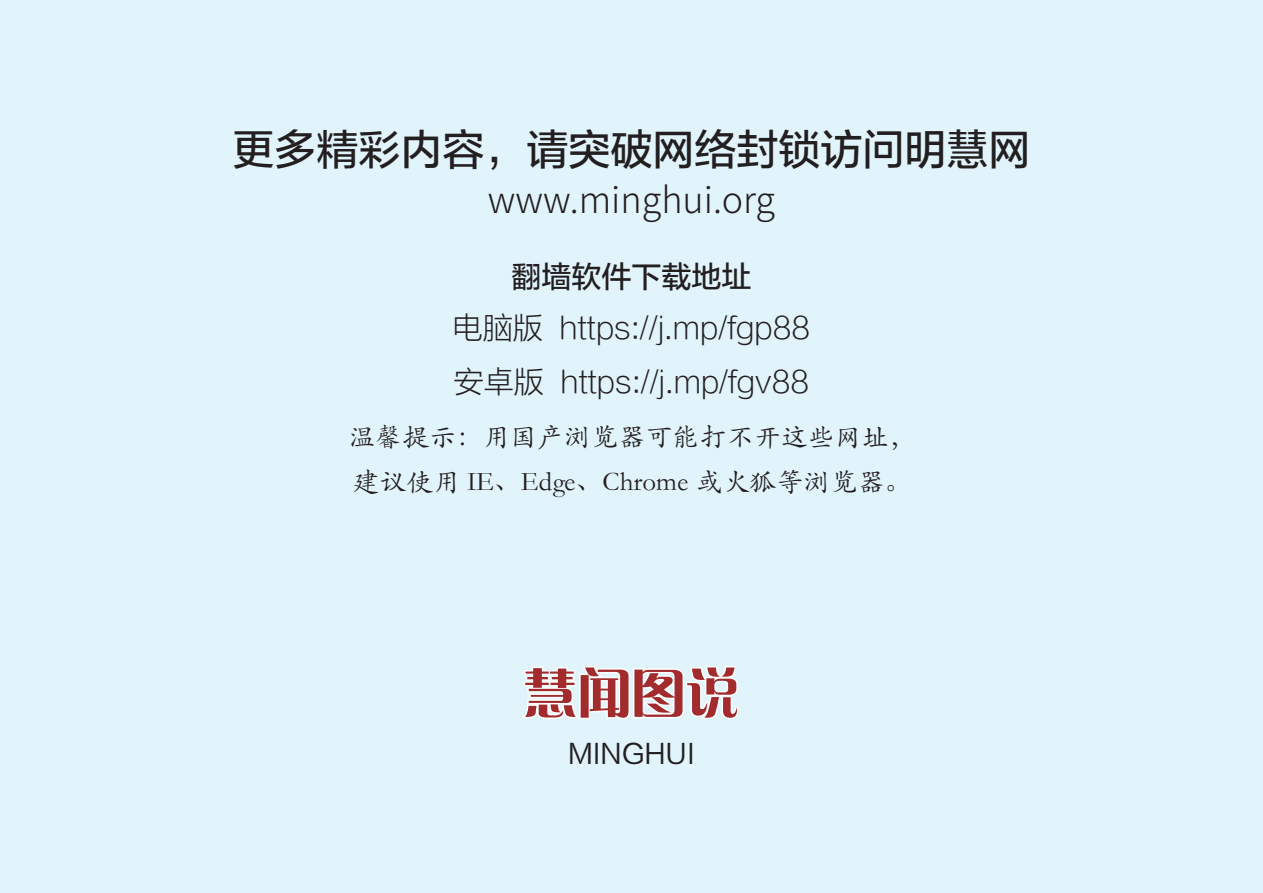
<style>
.page{position:relative;width:1263px;height:893px;background:#e1f4fc}
.page>*{position:absolute;margin:0;border:0;box-sizing:border-box;transform-origin:0 0}
.t1{font:54px "FZCQK GBK1 0";color:#a12b2d}
.t2{font:42px "FZLTZHUNHK GBK1 0";color:#231f20}
.t3{font:300 36px "Source Han Sans CN";color:#231f20}
.t4{font:30px "FZLTXH GB1 4";color:#231f20}
.t5{font:30px "FZLTZHUNHK GBK1 0";color:#231f20}
.t6{font:27px "ST Kaiti";color:#231f20}
.图释{font:27px "FZLTHK GBK1 0";color:#231f20}
</style>
<div class="page">
<svg style="left:522px;top:666px;width:217px;height:53px"></svg>
<p class="t2" style="left:232px;top:126px;width:800px">更多精彩内容，请突破网络封锁访问明慧网</p>
<p class="t3" style="left:488px;top:180px;width:289px">www.minghui.org</p>
<p class="t5" style="left:511px;top:260px;width:241px">翻墙软件下载地址</p>
<p class="t4" style="left:453px;top:311px;width:359px">电脑版 https://j.mp/fgp88</p>
<p class="t4" style="left:454px;top:365px;width:357px">安卓版 https://j.mp/fgv88</p>
<p class="t6" style="left:348px;top:418px;width:569px">温馨提示：用国产浏览器可能打不开这些网址，</p>
<p class="t6" style="left:352px;top:463px;width:561px">建议使用 IE、Edge、Chrome 或火狐等浏览器。</p>
<p class="t1" style="left:523px;top:663px;width:217px">慧闻图说</p>
<p class="图释" style="left:568px;top:739px;width:128px">MINGHUI</p>
</div>
